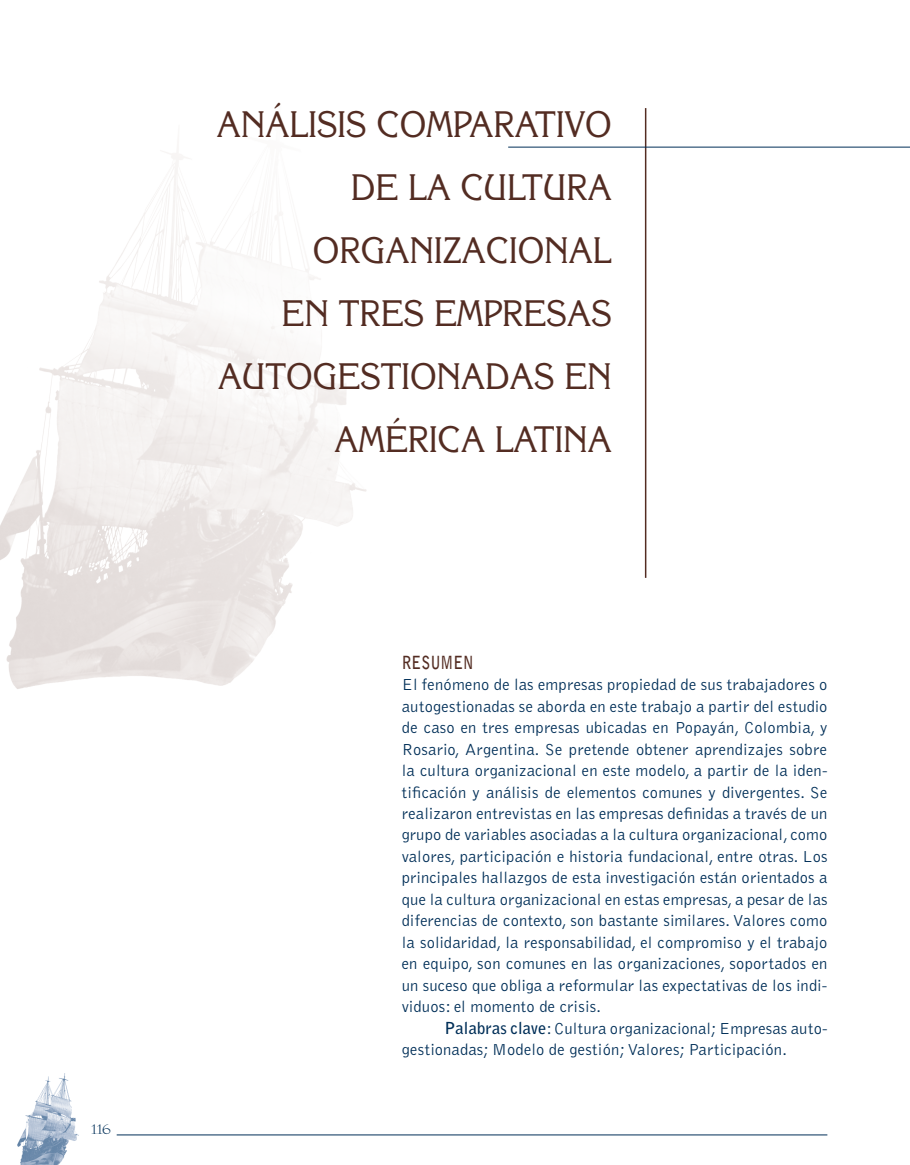
<style>
.page{position:relative;width:910px;height:1165px;background:#fff}
.page>*{position:absolute;margin:0;border:0;box-sizing:border-box;transform-origin:0 0}
.t1{font:36px "Korinna";color:#532c22;scale:.9 1}
.t2{font:700 18px "Bell Gothic";letter-spacing:.01em;color:#532c22;scale:.8 1}
.t3{font:300 16.5px/21.5px "Bell Gothic";letter-spacing:.01em;color:#002f58;text-align:justify}
.t4{font:15px "University Roman";color:#002f58;scale:1.3 1}
.s1{font-weight:700}
</style>
<div class="page">
<hr style="left:117px;top:1134px;width:710px;height:1px;background:#002f58">
<img style="left:17px;top:1073px;width:62px;height:91px">
<img style="left:0;top:151px;width:367px;height:538px">
<hr style="left:644px;top:108px;width:2px;height:470px;background:#532c22">
<hr style="left:508px;top:147px;width:401px;height:1px;background:#002f58">
<p class="t4" style="left:91px;top:1119px;width:16px">116</p>
<h1 class="t1" style="left:217px;top:102px;width:202px">ANÁLISIS COMPARATIVO</h1>
<h1 class="t1" style="left:351px;top:165px;width:147px">DELACULTURA</h1>
<h1 class="t1" style="left:312px;top:228px;width:28px">ORGA</h1>
<h1 class="t1" style="left:409px;top:228px;width:49px">NIZACIO</h1>
<h1 class="t1" style="left:544px;top:228px;width:52px">NAL</h1>
<h1 class="t1" style="left:281px;top:291px;width:195px">EN TRES EMPRE</h1>
<h1 class="t1" style="left:546px;top:291px;width:74px">SAS</h1>
<h1 class="t1" style="left:218px;top:354px;width:28px">AUTOGE</h1>
<h1 class="t1" style="left:360px;top:354px;width:140px">STIONADA</h1>
<h1 class="t1" style="left:533px;top:354px;width:88px">S EN</h1>
<h1 class="t1" style="left:334px;top:417px;width:104px">AMÉRICA</h1>
<h1 class="t1" style="left:494px;top:417px;width:125px">LATINA</h1>
<p class="t2" style="left:401px;top:651px;width:91px">Resumen</p>
<p class="t3" style="left:401px;top:674px;width:427px">El fenómeno de las empresas propiedad de sus trabajadores o autogestionadas se aborda en este trabajo a partir del estudio de caso en tres empresas ubicadas en Popayán, Colombia, y Rosario, Argentina. Se pretende obtener aprendizajes sobre la cultura organizacional en este modelo, a partir de la iden&shy;tificación y análisis de elementos comunes y divergentes. Se realizaron entrevistas en las empresas definidas a través de un grupo de variables asociadas a la cultura organizacional, como valores, participación e historia fundacional, entre otras. Los principales hallazgos de esta investigación están orientados a que la cultura organizacional en estas empresas, a pesar de las diferencias de contexto, son bastante similares. Valores como la solidaridad, la responsabilidad, el compromiso y el trabajo en equipo, son comunes en las organizaciones, soportados en un suceso que obliga a reformular las expectativas de los indi&shy;viduos: el momento de crisis.</p>
<p class="t3" style="left:401px;top:1017px;width:427px;text-indent:43px"><span class="s1">Palabras clave</span>: Cultura organizacional; Empresas auto&shy;gestionadas; Modelo de gestión; Valores; Participación.</p>
</div>
